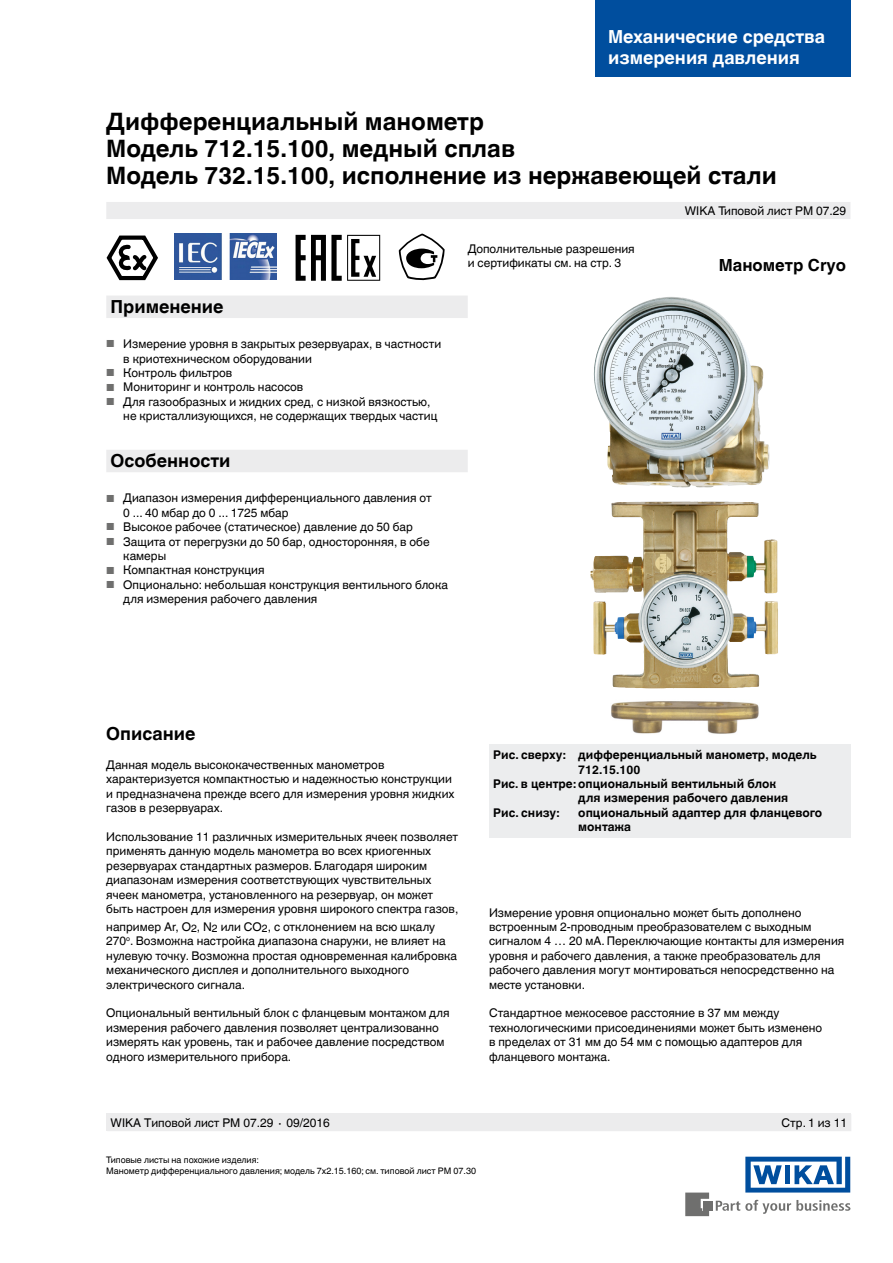
<style>
.page{position:relative;width:893px;height:1263px;background:#fff}
.page>*{position:absolute;margin:0;border:0;box-sizing:border-box;transform-origin:0 0}
.t1{font:700 24px/27px "Helvetica World";color:#000}
.t2{font:700 18px/21px "Helvetica World";color:#fff}
.t3{font:700 18px "Helvetica World";color:#000}
.t4{font:700 16.65px "Helvetica World";color:#000}
.t5{font:12px/14.4px "Helvetica World";color:#000}
.t6{font:700 12px/14.4px "Helvetica World";color:#000}
.t7{font:9px/10.5px "Helvetica World";color:#000}
.s1{font-size:10.2px;color:#6f6f6e}
</style>
<div class="page">
<svg style="left:716px;top:1200px;width:134px;height:14px"></svg>
<div style="left:703px;top:1201px;width:9px;height:9px;background:#6f6f6e"></div>
<svg style="left:685px;top:1192px;width:24px;height:24px"></svg>
<svg style="left:745px;top:1157px;width:105px;height:35px"></svg>
<div style="left:595px;top:0;width:255px;height:77px;background:#004e9e"></div>
<div style="left:106px;top:202px;width:744px;height:17px;background:#ececed"></div>
<div style="left:106px;top:1113px;width:744px;height:18px;background:#ececed"></div>
<img style="left:594px;top:297px;width:176px;height:191px">
<svg style="left:106px;top:235px;width:52px;height:46px"></svg>
<svg style="left:399px;top:234px;width:46px;height:47px"></svg>
<svg style="left:296px;top:235px;width:84px;height:46px"></svg>
<img style="left:175px;top:233px;width:102px;height:47px">
<div style="left:489px;top:744px;width:361px;height:94px;background:#ecedee"></div>
<div style="left:106px;top:295px;width:362px;height:23px;background:#ececed"></div>
<div style="left:106px;top:450px;width:362px;height:22px;background:#ececed"></div>
<img style="left:611px;top:701px;width:148px;height:33px">
<img style="left:590px;top:501px;width:131px;height:182px">
<h2 class="t2" style="left:608px;top:26px;width:218px">Механические средства измерения давления</h2>
<h1 class="t1" style="left:106px;top:108px;width:672px">Дифференциальный манометр<br>Модель 712.15.100, медный сплав<br>Модель 732.15.100, исполнение из нержавеющей стали</h1>
<h2 class="t3" style="left:111px;top:296px;width:114px">Применение</h2>
<p class="t5" style="left:123px;top:337px;width:319px;text-indent:-17px"><span class="s1">■</span> Измерение уровня в закрытых резервуарах, в частности в криотехническом оборудовании</p>
<p class="t5" style="left:106px;top:366px;width:128px"><span class="s1">■</span> Контроль фильтров</p>
<p class="t5" style="left:106px;top:380px;width:199px"><span class="s1">■</span> Мониторинг и контроль насосов</p>
<p class="t5" style="left:123px;top:394px;width:316px;text-indent:-17px"><span class="s1">■</span> Для газообразных и жидких сред, с низкой вязкостью, не кристаллизующихся, не содержащих твердых частиц</p>
<h2 class="t3" style="left:111px;top:450px;width:122px">Особенности</h2>
<p class="t5" style="left:123px;top:491px;width:310px;text-indent:-17px"><span class="s1">■</span> Диапазон измерения дифференциального давления от<br>0 ... 40 мбар до 0 ... 1725 мбар</p>
<p class="t5" style="left:106px;top:520px;width:308px"><span class="s1">■</span> Высокое рабочее (статическое) давление до 50 бар</p>
<p class="t5" style="left:123px;top:534px;width:308px;text-indent:-17px"><span class="s1">■</span> Защита от перегрузки до 50 бар, односторонняя, в обе камеры</p>
<p class="t5" style="left:106px;top:563px;width:160px"><span class="s1">■</span> Компактная конструкция</p>
<p class="t5" style="left:123px;top:577px;width:326px;text-indent:-17px"><span class="s1">■</span> Опционально: небольшая конструкция вентильного блока для измерения рабочего давления</p>
<p class="t5" style="left:468px;top:243px;width:168px;line-height:13.5px">Дополнительные разрешения и сертификаты см. на стр. 3</p>
<p class="t5" style="left:685px;top:203px;width:163px">WIKA Типовой лист PM 07.29</p>
<h3 class="t4" style="left:719px;top:256px;width:129px">Манометр Cryo</h3>
<h2 class="t3" style="left:106px;top:723px;width:91px">Описание</h2>
<p class="t5" style="left:106px;top:757px;width:350px">Данная модель высококачественных манометров характеризуется компактностью и надежностью конструкции и предназначена прежде всего для измерения уровня жидких газов в резервуарах.</p>
<p class="t5" style="left:106px;top:829px;width:354px">Использование 11 различных измерительных ячеек позволяет применять данную модель манометра во всех криогенных резервуарах стандартных размеров. Благодаря широким диапазонам измерения соответствующих чувствительных ячеек манометра, установленного на резервуар, он может быть настроен для измерения уровня широкого спектра газов,</p>
<p class="t5" style="left:106px;top:919px;width:352px">например Ar, O<sub>2</sub>, N<sub>2</sub> или CO<sub>2</sub>, с отклонением на всю шкалу 270<sup>о</sup>. Возможна настройка диапазона снаружи, не влияет на нулевую точку. Возможна простая одновременная калибровка механического дисплея и дополнительного выходного электрического сигнала.</p>
<p class="t5" style="left:106px;top:1006px;width:345px">Опциональный вентильный блок с фланцевым монтажом для измерения рабочего давления позволяет централизованно измерять как уровень, так и рабочее давление посредством одного измерительного прибора.</p>
<p class="t5" style="left:111px;top:1115px;width:221px">WIKA Типовой лист PM 07.29 ∙ 09/2016</p>
<p class="t6" style="left:493px;top:748px;width:325px">Рис. сверху: дифференциальный манометр, модель</p>
<p class="t6" style="left:578px;top:762px;width:63px">712.15.100</p>
<p class="t6" style="left:493px;top:777px;width:284px">Рис. в центре: опциональный вентильный блок</p>
<p class="t6" style="left:578px;top:791px;width:212px">для измерения рабочего давления</p>
<p class="t6" style="left:493px;top:805px;width:68px">Рис. снизу:</p>
<p class="t6" style="left:578px;top:805px;width:245px">опциональный адаптер для фланцевого монтажа</p>
<p class="t5" style="left:489px;top:905px;width:357px">Измерение уровня опционально может быть дополнено встроенным 2-проводным преобразователем с выходным сигналом 4 … 20 мA. Переключающие контакты для измерения уровня и рабочего давления, а также преобразователь для рабочего давления могут монтироваться непосредственно на месте установки.</p>
<p class="t5" style="left:489px;top:1006px;width:335px">Стандартное межосевое расстояние в 37 мм между технологическими присоединениями может быть изменено в пределах от 31 мм до 54 мм с помощью адаптеров для фланцевого монтажа.</p>
<p class="t5" style="left:781px;top:1115px;width:67px">Стр. 1 из 11</p>
<p class="t7" style="left:106px;top:1155px;width:371px">Типовые листы на похожие изделия:<br>Манометр дифференциального давления; модель 7x2.15.160; см. типовой лист РМ 07.30</p>
</div>
